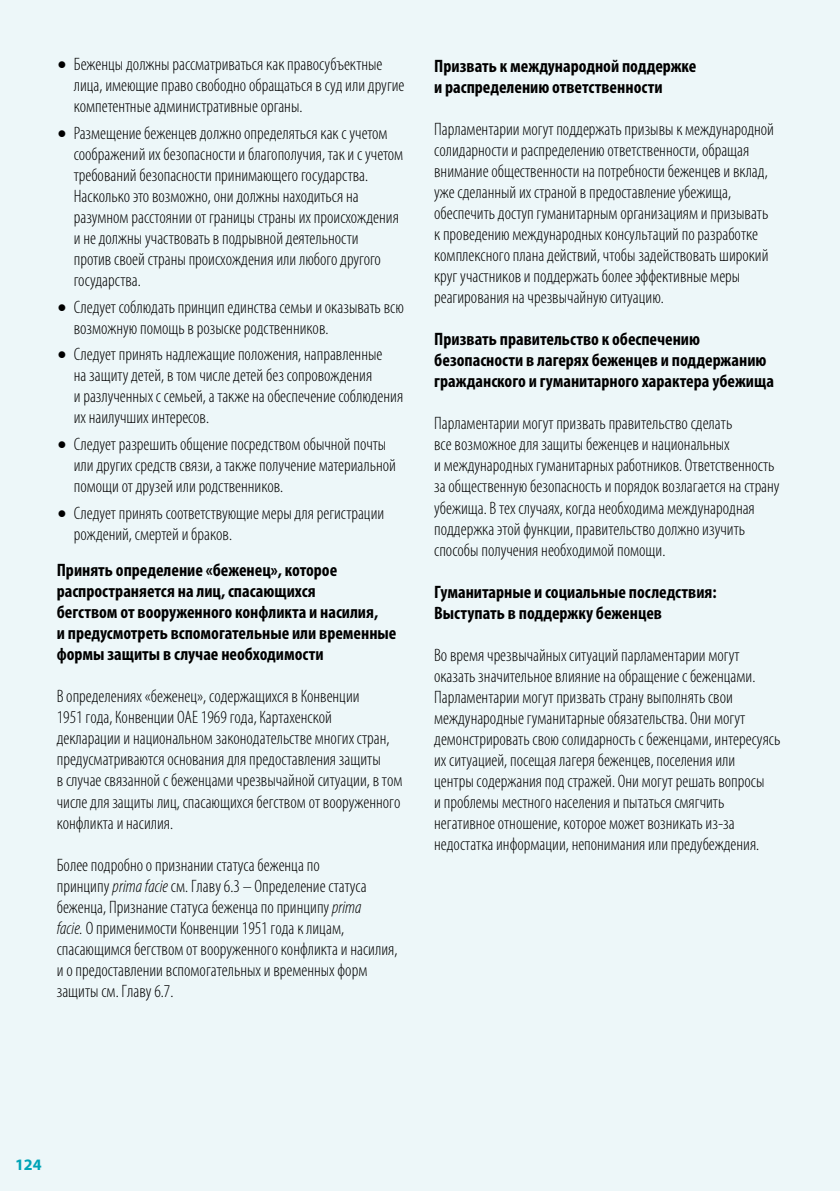
<style>
.page{position:relative;width:840px;height:1191px;background:#fff}
.page>*{position:absolute;margin:0;border:0;box-sizing:border-box;transform-origin:0 0}
.t1{font:300 condensed 18px/21px "Myriad Pro";color:#000}
.t2{font:700 condensed 18px/21px "Myriad Pro";color:#000}
.t3{font:700 16px "Myriad Pro";color:#00a4b7}
.s1{font-family:"Lato";font-weight:400;font-stretch:normal}
.s2{font-style:italic}
</style>
<div class="page">
<div style="left:0;top:0;width:839px;height:1191px;background:#edf7f9"></div>
<p class="t1" style="left:74px;top:54px;width:332px;text-indent:-17px"><span class="s1">•</span> Беженцы должны рассматриваться как правосубъектные лица, имеющие право свободно обращаться в суд или другие компетентные административные органы.</p>
<p class="t1" style="left:74px;top:122px;width:331px;text-indent:-17px"><span class="s1">•</span> Размещение беженцев должно определяться как с учетом соображений их безопасности и благополучия, так и с учетом требований безопасности принимающего государства.<br>Насколько это возможно, они должны находиться на разумном расстоянии от границы страны их происхождения и не должны участвовать в подрывной деятельности<br>против своей страны происхождения или любого другого государства.</p>
<p class="t1" style="left:74px;top:296px;width:331px;text-indent:-17px"><span class="s1">•</span> Следует соблюдать принцип единства семьи и оказывать всю возможную помощь в розыске родственников.</p>
<p class="t1" style="left:74px;top:344px;width:331px;text-indent:-17px"><span class="s1">•</span> Следует принять надлежащие положения, направленные<br>на защиту детей, в том числе детей без сопровождения<br>и разлученных с семьей, а также на обеспечение соблюдения их наилучших интересов.</p>
<p class="t1" style="left:74px;top:433px;width:323px;text-indent:-17px"><span class="s1">•</span> Следует разрешить общение посредством обычной почты или других средств связи, а также получение материальной помощи от друзей или родственников.</p>
<p class="t1" style="left:74px;top:502px;width:312px;text-indent:-17px"><span class="s1">•</span> Следует принять соответствующие меры для регистрации рождений, смертей и браков.</p>
<p class="t2" style="left:57px;top:559px;width:341px">Принять определение «беженец», которое распространяется на лиц, спасающихся<br>бегством от вооруженного конфликта и насилия,<br>и предусмотреть вспомогательные или временные формы защиты в случае необходимости</p>
<p class="t1" style="left:57px;top:686px;width:347px">В определениях «беженец», содержащихся в Конвенции<br>1951 года, Конвенции ОАЕ 1969 года, Картахенской<br>декларации и национальном законодательстве многих стран, предусматриваются основания для предоставления защиты<br>в случае связанной с беженцами чрезвычайной ситуации, в том числе для защиты лиц, спасающихся бегством от вооруженного конфликта и насилия.</p>
<p class="t1" style="left:57px;top:854px;width:342px">Более подробно о признании статуса беженца по<br>принципу <span class="s2">prima facie</span> см. Главу 6.3 – Определение статуса беженца, Признание статуса беженца по принципу <span class="s2">prima<br>facie.</span> О применимости Конвенции 1951 года к лицам, спасающимся бегством от вооруженного конфликта и насилия, и о предоставлении вспомогательных и временных форм защиты см. Главу 6.7.</p>
<p class="t2" style="left:434px;top:55px;width:264px">Призвать к международной поддержке и распределению ответственности</p>
<p class="t1" style="left:434px;top:119px;width:341px">Парламентарии могут поддержать призывы к международной солидарности и распределению ответственности, обращая внимание общественности на потребности беженцев и вклад, уже сделанный их страной в предоставление убежища, обеспечить доступ гуманитарным организациям и призывать к проведению международных консультаций по разработке комплексного плана действий, чтобы задействовать широкий круг участников и поддержать более эффективные меры реагирования на чрезвычайную ситуацию.</p>
<p class="t2" style="left:434px;top:328px;width:341px">Призвать правительство к обеспечению безопасности в лагерях беженцев и поддержанию гражданского и гуманитарного характера убежища</p>
<p class="t1" style="left:434px;top:413px;width:347px">Парламентарии могут призвать правительство сделать<br>все возможное для защиты беженцев и национальных<br>и международных гуманитарных работников. Ответственность за общественную безопасность и порядок возлагается на страну убежища. В тех случаях, когда необходима международная поддержка этой функции, правительство должно изучить способы получения необходимой помощи.</p>
<p class="t2" style="left:434px;top:580px;width:284px">Гуманитарные и социальные последствия:<br>Выступать в поддержку беженцев</p>
<p class="t1" style="left:434px;top:644px;width:347px">Во время чрезвычайных ситуаций парламентарии могут оказать значительное влияние на обращение с беженцами.<br>Парламентарии могут призвать страну выполнять свои международные гуманитарные обязательства. Они могут демонстрировать свою солидарность с беженцами, интересуясь их ситуацией, посещая лагеря беженцев, поселения или<br>центры содержания под стражей. Они могут решать вопросы<br>и проблемы местного населения и пытаться смягчить негативное отношение, которое может возникать из-за недостатка информации, непонимания или предубеждения.</p>
<p class="t3" style="left:15px;top:1154px;width:28px">124</p>
</div>
